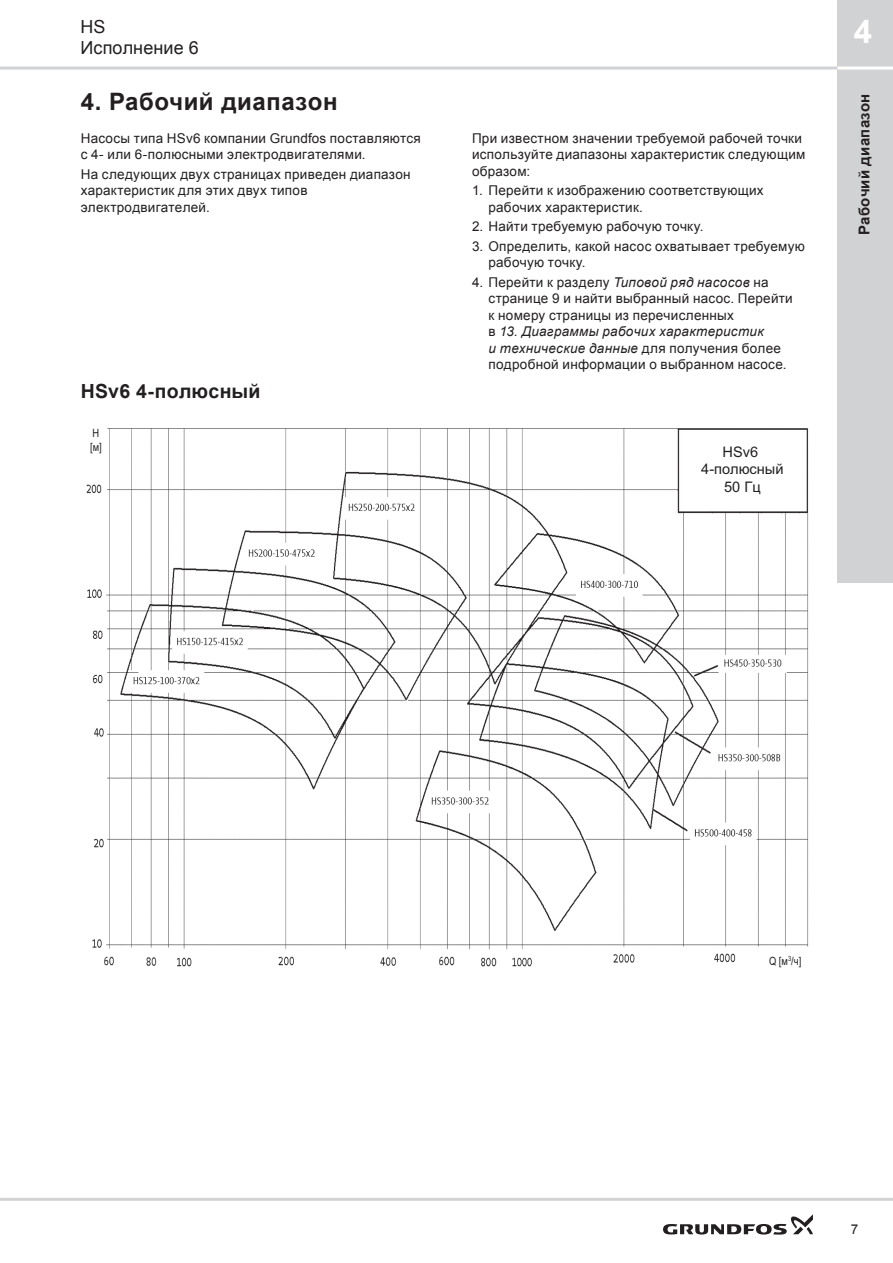
<style>
.page{position:relative;width:893px;height:1263px;background:#fff}
.page>*{position:absolute;margin:0;border:0;box-sizing:border-box;transform-origin:0 0}
.t1{font:700 33px "Arial";color:#fff}
.t2{font:700 24px "Arial";letter-spacing:.02em;color:#231f20}
.t3{font:700 19.5px "Arial";letter-spacing:.01em;color:#231f20}
.t4{font:18px/21px "Arial";letter-spacing:.005em;color:#231f20}
.t5{font:700 15px "Arial";letter-spacing:.015em;color:#231f20}
.t6{font:14.55px/17.5px "Arial";color:#231f20;text-align:center}
.t7{font:13.5px/16.5px "Arial";letter-spacing:.02em;color:#231f20}
.t8{font:11.4px/13.6px "Arial Narrow";color:#231f20}
.s1{font-style:italic}
</style>
<div class="page">
<hr style="left:0;top:1198px;width:893px;height:3px;background:#d1d2d4">
<hr style="left:0;top:67px;width:837px;height:3px;background:#d1d2d4">
<div style="left:837px;top:0;width:56px;height:583px;background:#d1d2d4"></div>
<hr style="left:837px;top:67px;width:56px;height:3px;background:#fff">
<svg style="left:663px;top:1214px;width:150px;height:20px"></svg>
<img style="left:86px;top:428px;width:723px;height:539px">
<div style="left:761px;top:950px;width:50px;height:20px;background:#fff"></div>
<div style="left:81px;top:420px;width:25px;height:42px;background:#fff"></div>
<h3 class="t4" style="left:80px;top:17px;width:120px">HS<br>Исполнение 6</h3>
<h2 class="t2" style="left:81px;top:85px;width:258px">4. Рабочий диапазон</h2>
<p class="t7" style="left:81px;top:130px;width:342px">Насосы типа HSv6 компании Grundfos поставляются с 4- или 6-полюсными электродвигателями.</p>
<p class="t7" style="left:81px;top:166px;width:331px">На следующих двух страницах приведен диапазон характеристик для этих двух типов электродвигателей.</p>
<h3 class="t3" style="left:81px;top:378px;width:181px">HSv6 4-полюсный</h3>
<p class="t8" style="left:90px;top:426px;width:13px">H [м]</p>
<p class="t7" style="left:472px;top:130px;width:335px">При известном значении требуемой рабочей точки используйте диапазоны характеристик следующим образом:</p>
<p class="t7" style="left:488px;top:182px;width:277px;text-indent:-17px">1. Перейти к изображению соответствующих рабочих характеристик.</p>
<p class="t7" style="left:472px;top:218px;width:233px">2. Найти требуемую рабочую точку.</p>
<p class="t7" style="left:488px;top:238px;width:318px;text-indent:-16px">3. Определить, какой насос охватывает требуемую рабочую точку.</p>
<p class="t7" style="left:488px;top:274px;width:306px;text-indent:-16px">4. Перейти к разделу <span class="s1">Типовой ряд насосов</span> на странице 9 и найти выбранный насос. Перейти к номеру страницы из перечисленных<br>в <span class="s1">13. Диаграммы рабочих характеристик<br>и технические данные</span> для получения более подробной информации о выбранном насосе.</p>
<p class="t6" style="left:701px;top:443px;width:84px">HSv6<br>4-полюсный<br>50 Гц</p>
<h1 class="t1" style="left:854px;top:10px;width:20px">4</h1>
<p class="t5" style="left:854px;top:235px;width:142px;rotate:-90deg">Рабочий диапазон</p>
<p class="t8" style="left:769px;top:954px;width:34px">Q [м<sup>3</sup>/ч]</p>
<p class="t7" style="left:851px;top:1221px;width:9px">7</p>
</div>
